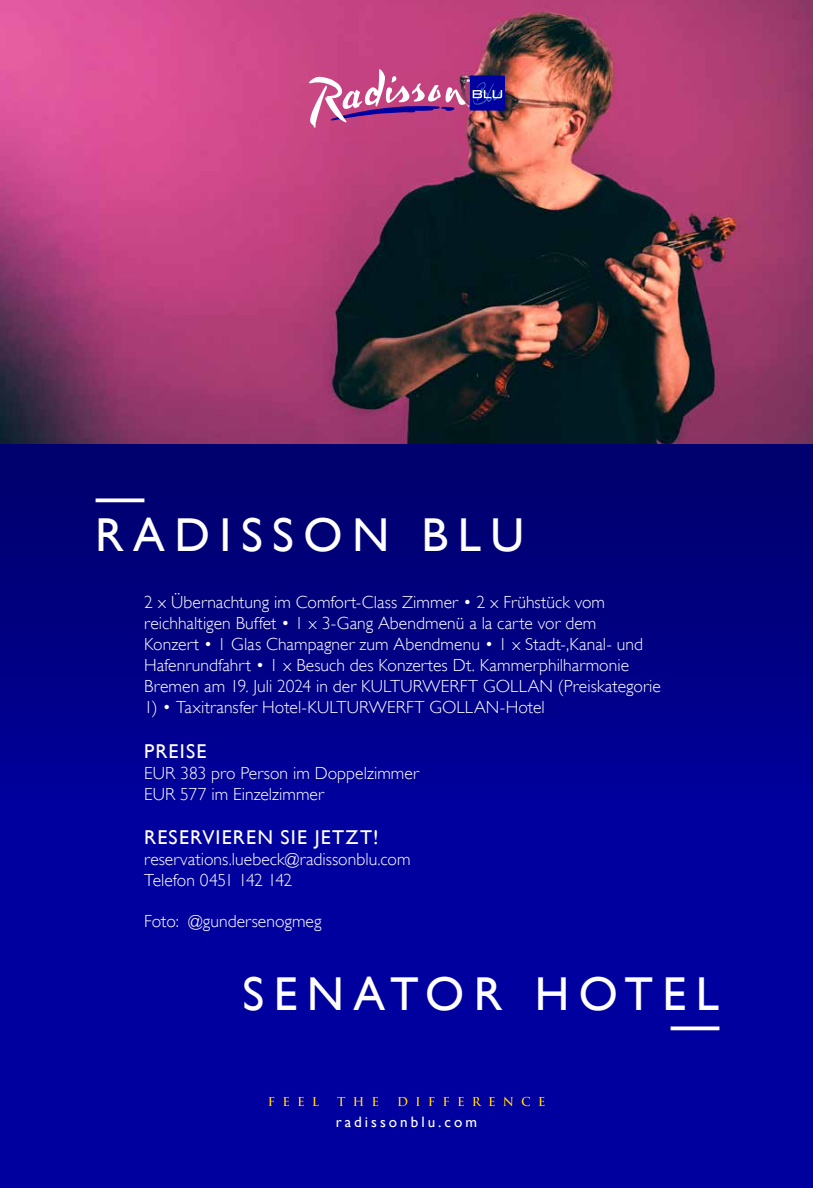
<style>
.page{position:relative;width:813px;height:1188px;background:#fff}
.page>*{position:absolute;margin:0;border:0;box-sizing:border-box;transform-origin:0 0}
.t1{font:48px "Gill Sans WGL";color:#fff}
.t2{font:47.5px "Gill Sans WGL";letter-spacing:.2em;color:#fff}
.t3{font:20px "Gill Sans WGL";letter-spacing:.06em;color:#fff}
.t4{font:300 17.5px/21px "Gill Sans WGL";letter-spacing:.005em;color:#fff}
.t5{font:15.12px "Gill Sans WGL";letter-spacing:.2em;color:#fff}
</style>
<div class="page">
<div style="left:0;top:444px;width:812px;height:744px;background:#00009f"></div>
<div style="left:0;top:444px;width:812px;height:432px;background:linear-gradient(to bottom,#00006a,#0000a3)"></div>
<svg style="left:268px;top:1096px;width:276px;height:10px"></svg>
<svg style="left:0;top:0;width:812px;height:444px;background:#8e3c63"></svg>
<div style="left:470px;top:75px;width:35px;height:36px;background:#0000a0"></div>
<img style="left:308px;top:67px;width:194px;height:61px">
<h1 class="t1" style="left:96px;top:463px;width:49px">—</h1>
<h2 class="t2" style="left:95px;top:502px;width:430px">RADISSON BLU</h2>
<p class="t4" style="left:144px;top:592px;width:518px">2 x Übernachtung im Comfort-Class Zimmer • 2 x Frühstück vom reichhaltigen Buffet • 1 x 3-Gang Abendmenü a la carte vor dem<br>Konzert • 1 Glas Champagner zum Abendmenu • 1 x Stadt-,Kanal- und Hafenrundfahrt • 1 x Besuch des Konzertes Dt. Kammerphilharmonie Bremen am 19. Juli 2024 in der KULTURWERFT GOLLAN (Preiskategorie</p>
<p class="t4" style="left:144px;top:697px;width:402px">1) • Taxitransfer Hotel-KULTURWERFT GOLLAN-Hotel</p>
<p class="t3" style="left:144px;top:737px;width:64px">PREISE</p>
<p class="t4" style="left:144px;top:762px;width:276px">EUR 383 pro Person im Doppelzimmer<br>EUR 577 im Einzelzimmer</p>
<p class="t3" style="left:144px;top:823px;width:236px">RESERVIEREN SIE JETZT!</p>
<p class="t4" style="left:144px;top:848px;width:268px">reservations.luebeck@radissonblu.com<br>Telefon 0451 142 142</p>
<p class="t4" style="left:144px;top:910px;width:179px">Foto: @gundersenogmeg</p>
<h2 class="t2" style="left:242px;top:961px;width:478px">SENATOR HOTEL</h2>
<p class="t5" style="left:336px;top:1111px;width:143px">radissonblu.com</p>
<h1 class="t1" style="left:671px;top:990px;width:49px">—</h1>
</div>
